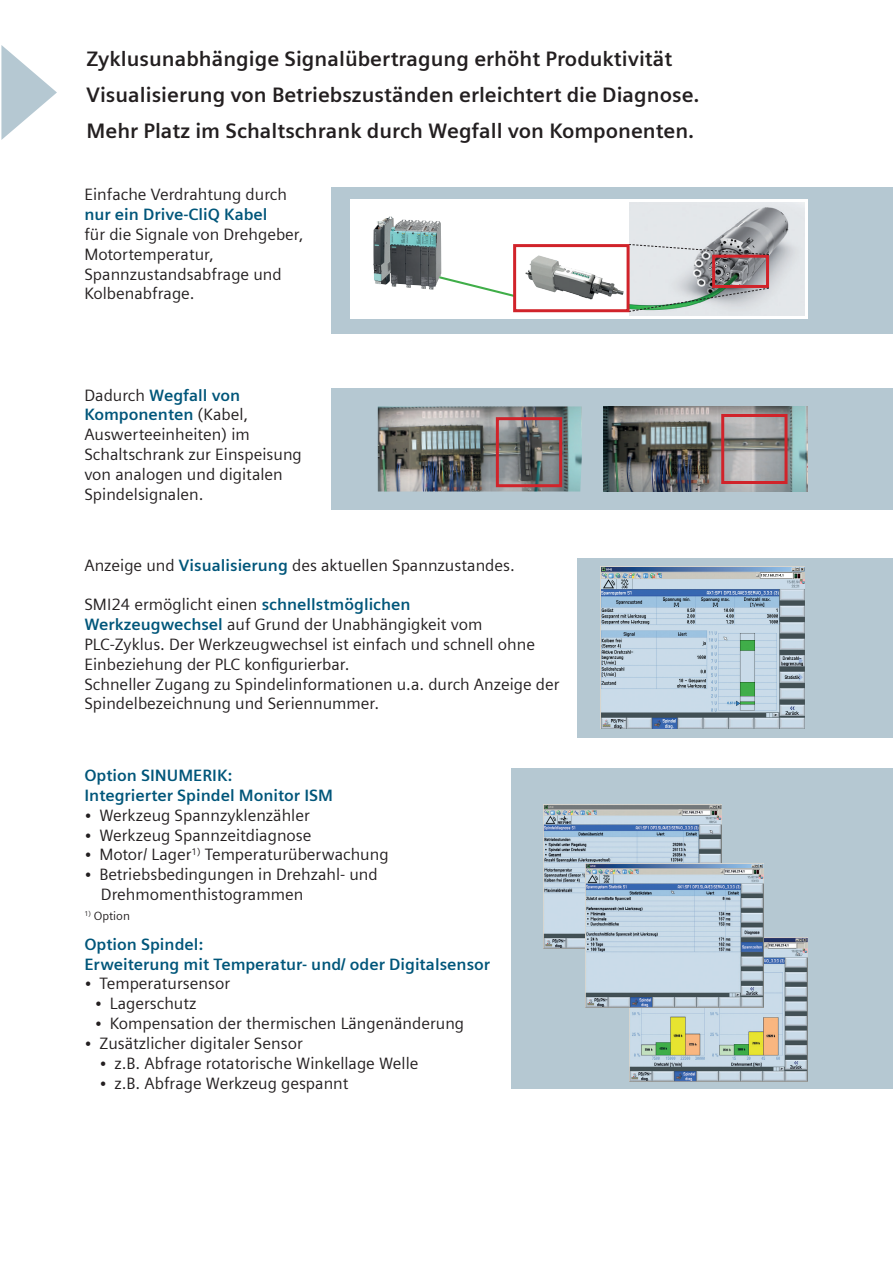
<style>
.page{position:relative;width:893px;height:1263px;background:#fff}
.page>*{position:absolute;margin:0;border:0;box-sizing:border-box;transform-origin:0 0}
.t1{font:700 21px "Siemens Sans";color:#231f20}
.t2{font:16.5px/19.8px "Siemens Sans";color:#231f20}
.t3{font:700 16.5px "Siemens Sans";color:#00567a}
.t4{font:12px "Siemens Sans";color:#231f20}
.s1{font-weight:700;color:#00567a}
.s2{font-weight:400;color:#231f20}
.s3{font-size:15px}
</style>
<div class="page">
<div style="left:512px;top:769px;width:381px;height:320px;background:#b5c8d2"></div>
<div style="left:578px;top:558px;width:315px;height:179px;background:#b5c8d2"></div>
<div style="left:331px;top:388px;width:562px;height:121px;background:#b5c8d2"></div>
<div style="left:331px;top:188px;width:562px;height:146px;background:#b5c8d2"></div>
<img style="left:378px;top:406px;width:204px;height:85px">
<img style="left:600px;top:567px;width:204px;height:162px">
<img style="left:603px;top:406px;width:204px;height:85px">
<div style="left:350px;top:199px;width:457px;height:120px;background:#fff"></div>
<img style="left:373px;top:216px;width:68px;height:74px">
<img style="left:630px;top:202px;width:174px;height:114px">
<div style="left:496px;top:417px;width:66px;height:70px;border:3px solid #d1232a"></div>
<div style="left:721px;top:414px;width:66px;height:70px;border:3px solid #d1232a"></div>
<img style="left:630px;top:937px;width:178px;height:145px">
<svg style="left:437px;top:275px;width:76px;height:22px"></svg>
<img style="left:543px;top:804px;width:178px;height:144px">
<img style="left:586px;top:863px;width:177px;height:145px">
<div style="left:712px;top:255px;width:57px;height:33px;border:3px solid #d1232a"></div>
<svg style="left:630px;top:244px;width:140px;height:11px;background:#b3b4b7"></svg>
<svg style="left:630px;top:277px;width:140px;height:35px;background:#b9bebb"></svg>
<div style="left:513px;top:244px;width:117px;height:68px;background:#fff;border:3px solid #d1232a"></div>
<img style="left:516px;top:249px;width:111px;height:63px">
<svg style="left:1px;top:45px;width:56px;height:95px"></svg>
<p class="t1" style="left:86px;top:42px;width:587px">Zyklusunabhängige Signalübertragung erhöht Produktivität</p>
<p class="t1" style="left:86px;top:78px;width:615px">Visualisierung von Betriebszuständen erleichtert die Diagnose.</p>
<p class="t1" style="left:86px;top:114px;width:609px">Mehr Platz im Schaltschrank durch Wegfall von Komponenten.</p>
<p class="t2" style="left:84px;top:184px;width:204px">Einfache Verdrahtung durch <span class="s1">nur ein Drive-CliQ Kabel</span></p>
<p class="t2" style="left:84px;top:223px;width:221px">für die Signale von Drehgeber,<br>Motortemperatur,</p>
<p class="t2" style="left:84px;top:263px;width:199px">Spannzustandsabfrage und<br>Kolbenabfrage.</p>
<p class="t3" style="left:84px;top:382px;width:157px"><span class="s2">Dadurch</span> Wegfall von</p>
<p class="t3" style="left:84px;top:402px;width:165px">Komponenten <span class="s2">(Kabel,</span></p>
<p class="t2" style="left:84px;top:423px;width:167px">Auswerteeinheiten) im</p>
<p class="t2" style="left:84px;top:443px;width:219px">Schaltschrank zur Einspeisung von analogen und digitalen</p>
<p class="t2" style="left:84px;top:483px;width:121px">Spindelsignalen.</p>
<p class="t2" style="left:84px;top:554px;width:432px">Anzeige und <span class="s1">Visualisierung</span> des aktuellen Spannzustandes.</p>
<p class="t2" style="left:84px;top:594px;width:328px">SMI24 ermöglicht einen <span class="s1">schnellstmöglichen</span></p>
<p class="t2" style="left:84px;top:613px;width:399px"><span class="s1">Werkzeugwechsel</span> auf Grund der Unabhängigkeit vom</p>
<p class="t2" style="left:84px;top:633px;width:452px">PLC-Zyklus. Der Werkzeugwechsel ist einfach und schnell ohne</p>
<p class="t2" style="left:84px;top:653px;width:267px">Einbeziehung der PLC konfigurierbar.</p>
<p class="t2" style="left:84px;top:673px;width:477px">Schneller Zugang zu Spindelinformationen u.a. durch Anzeige der<br>Spindelbezeichnung und Seriennummer.</p>
<p class="t3" style="left:84px;top:763px;width:149px">Option SINUMERIK:</p>
<p class="t3" style="left:84px;top:783px;width:250px">Integrierter Spindel Monitor ISM</p>
<p class="t2" style="left:84px;top:804px;width:227px"><span class="s3">•</span> Werkzeug Spannzyklenzähler</p>
<p class="t2" style="left:84px;top:824px;width:229px"><span class="s3">•</span> Werkzeug Spannzeitdiagnose</p>
<p class="t2" style="left:84px;top:844px;width:306px"><span class="s3">•</span> Motor/ Lager<sup>1)</sup> Temperaturüberwachung</p>
<p class="t2" style="left:101px;top:863px;width:278px;text-indent:-16px"><span class="s3">•</span> Betriebsbedingungen in Drehzahl- und<br>Drehmomenthistogrammen</p>
<p class="t4" style="left:84px;top:906px;width:47px"><sup>1)</sup> Option</p>
<p class="t3" style="left:84px;top:931px;width:120px">Option Spindel:</p>
<p class="t3" style="left:84px;top:951px;width:407px">Erweiterung mit Temperatur- und/ oder Digitalsensor</p>
<p class="t2" style="left:84px;top:973px;width:147px"><span class="s3">•</span> Temperatursensor</p>
<p class="t2" style="left:95px;top:992px;width:103px"><span class="s3">•</span> Lagerschutz</p>
<p class="t2" style="left:95px;top:1012px;width:371px"><span class="s3">•</span> Kompensation der thermischen Längenänderung</p>
<p class="t2" style="left:84px;top:1032px;width:220px"><span class="s3">•</span> Zusätzlicher digitaler Sensor</p>
<p class="t2" style="left:99px;top:1052px;width:321px"><span class="s3">•</span> z.B. Abfrage rotatorische Winkellage Welle</p>
<p class="t2" style="left:99px;top:1072px;width:251px"><span class="s3">•</span> z.B. Abfrage Werkzeug gespannt</p>
</div>
